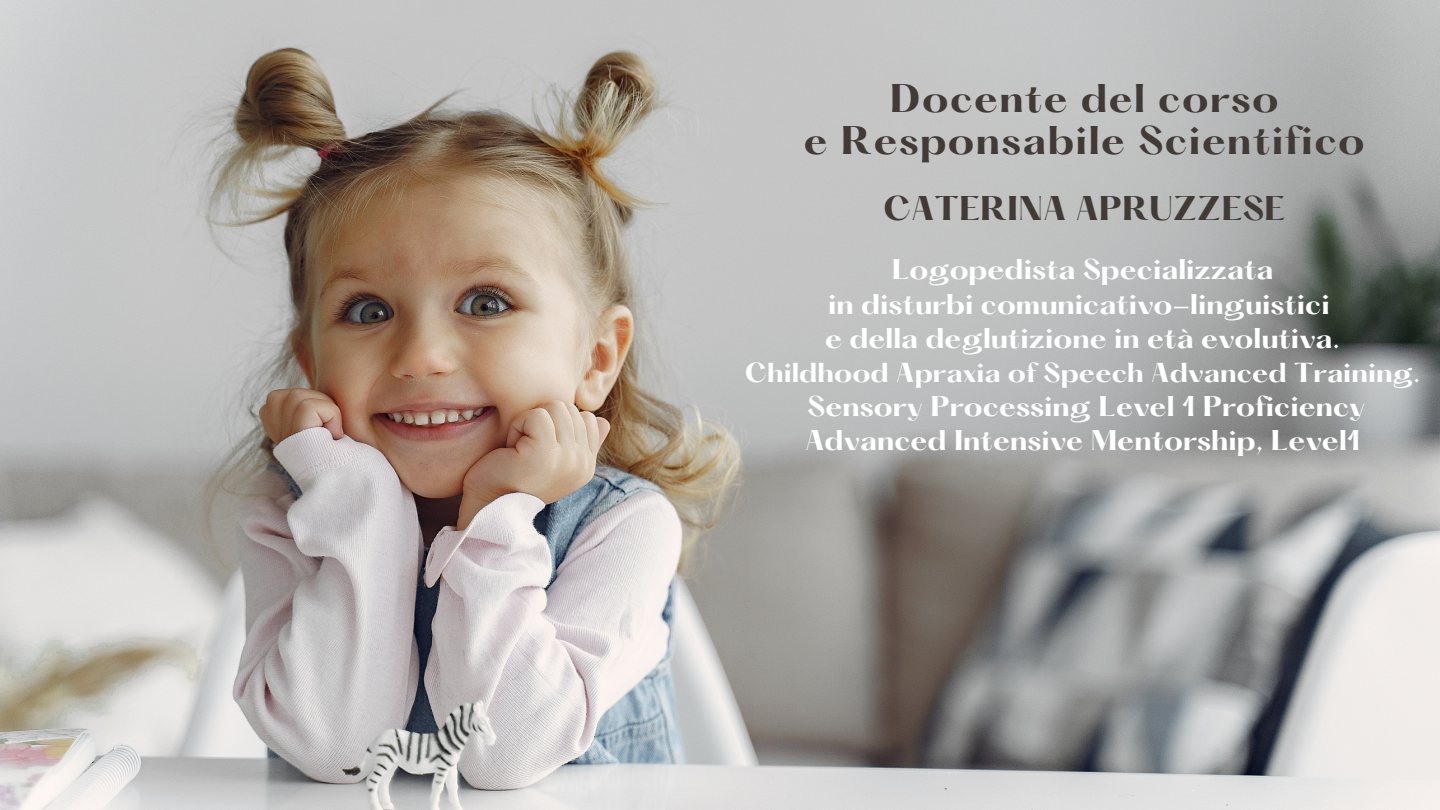
<style>
.page{position:relative;width:1440px;height:810px;background:#fff}
.page>*{position:absolute;margin:0;border:0;box-sizing:border-box;transform-origin:0 0}
.t1{font:700 35px/42px "Hatton";letter-spacing:.04em;color:#423a37;text-align:center}
.t2{font:700 30px "Hatton";color:#423a37}
.t3{font:700 25px "Hatton";color:#fff}
.t4{font:700 24px "Hatton";color:#fff}
</style>
<div class="page">
<img style="left:0;top:0;width:1440px;height:810px">
<p class="t1" style="left:804px;top:81px;width:563px">Docente del corso<br>e Responsabile Scientifico</p>
<h1 class="t2" style="left:883px;top:194px;width:404px">CATERINA APRUZZESE</h1>
<h2 class="t3" style="left:892px;top:258px;width:383px">Logopedista Specializzata</h2>
<p class="t3" style="left:828px;top:292px;width:503px">in disturbi comunicativo-linguistici</p>
<p class="t3" style="left:825px;top:327px;width:517px">e della deglutizione in età evolutiva.</p>
<p class="t4" style="left:745px;top:361px;width:677px">Childhood Apraxia of Speech Advanced Training.</p>
<p class="t3" style="left:807px;top:394px;width:560px">Sensory Processing Level 1 Proficiency</p>
<p class="t3" style="left:805px;top:429px;width:557px">Advanced Intensive Mentorship, Level1</p>
</div>
